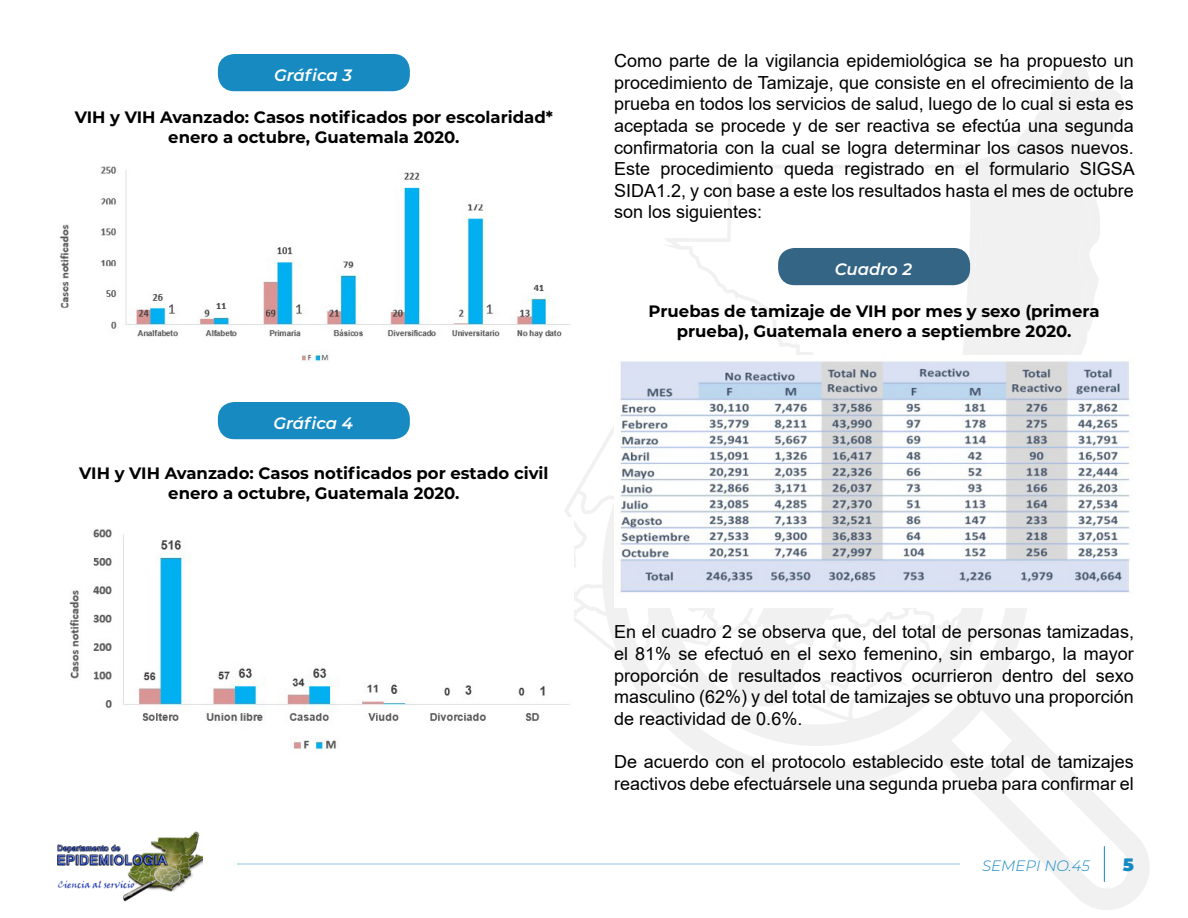
<style>
.page{position:relative;width:1188px;height:918px;background:#fff}
.page>*{position:absolute;margin:0;border:0;box-sizing:border-box;transform-origin:0 0}
.t1{font:18px/21.6px "Arial";color:#000;text-align:justify}
.t2{font:900 18px "Montserrat";color:#178ac2}
.t3{font:700 16.5px/19.8px "Montserrat";color:#000;text-align:center}
.t4{font:italic 600 16.5px "Montserrat";color:#fff}
.t5{font:italic 300 15px "Montserrat";color:#178ac2}
</style>
<div class="page">
<svg style="left:1021px;top:63px;width:103px;height:73px;fill:#f1f1f1"></svg>
<svg style="left:602px;top:721px;width:547px;height:189px"></svg>
<svg style="left:645px;top:721px;width:342px;height:25px;fill:#f1f1f1"></svg>
<svg style="left:572px;top:136px;width:542px;height:585px"></svg>
<img style="left:57px;top:831px;width:145px;height:70px">
<hr style="left:1104px;top:846px;width:1px;height:36px;background:#178ac2">
<hr style="left:237px;top:864px;width:723px;height:1px;background:#178ac2">
<img style="left:59px;top:166px;width:515px;height:202px">
<div style="left:218px;top:54px;width:192px;height:37px;background:#178ac2;border-radius:16px"></div>
<div style="left:218px;top:402px;width:192px;height:37px;background:#178ac2;border-radius:16px"></div>
<img style="left:69px;top:517px;width:505px;height:233px">
<div style="left:778px;top:248px;width:192px;height:37px;background:#346584;border-radius:16px"></div>
<img style="left:614px;top:356px;width:520px;height:252px">
<p class="t4" style="left:274px;top:63px;width:79px">Gráfica 3</p>
<p class="t3" style="left:75px;top:107px;width:480px">VIH y VIH Avanzado: Casos notificados por escolaridad* enero a octubre, Guatemala 2020.</p>
<p class="t4" style="left:273px;top:411px;width:81px">Gráfica 4</p>
<p class="t3" style="left:79px;top:463px;width:471px">VIH y VIH Avanzado: Casos notificados por estado civil enero a octubre, Guatemala 2020.</p>
<p class="t1" style="left:614px;top:50px;width:522px">Como parte de la vigilancia epidemiológica se ha propuesto un procedimiento de Tamizaje, que consiste en el ofrecimiento de la prueba en todos los servicios de salud, luego de lo cual si esta es aceptada se procede y de ser reactiva se efectúa una segunda confirmatoria con la cual se logra determinar los casos nuevos.<br>Este procedimiento queda registrado en el formulario SIGSA SIDA1.2, y con base a este los resultados hasta el mes de octubre son los siguientes:</p>
<p class="t4" style="left:835px;top:257px;width:79px">Cuadro 2</p>
<p class="t3" style="left:649px;top:301px;width:452px">Pruebas de tamizaje de VIH por mes y sexo (primera prueba), Guatemala enero a septiembre 2020.</p>
<p class="t1" style="left:614px;top:621px;width:521px">En el cuadro 2 se observa que, del total de personas tamizadas, el 81% se efectuó en el sexo femenino, sin embargo, la mayor proporción de resultados reactivos ocurrieron dentro del sexo masculino (62%) y del total de tamizajes se obtuvo una proporción de reactividad de 0.6%.</p>
<p class="t1" style="left:614px;top:751px;width:521px">De acuerdo con el protocolo establecido este total de tamizajes reactivos debe efectuársele una segunda prueba para confirmar el</p>
<p class="t5" style="left:982px;top:856px;width:109px">SEMEPI NO.45</p>
<p class="t2" style="left:1123px;top:851px;width:13px">5</p>
</div>
